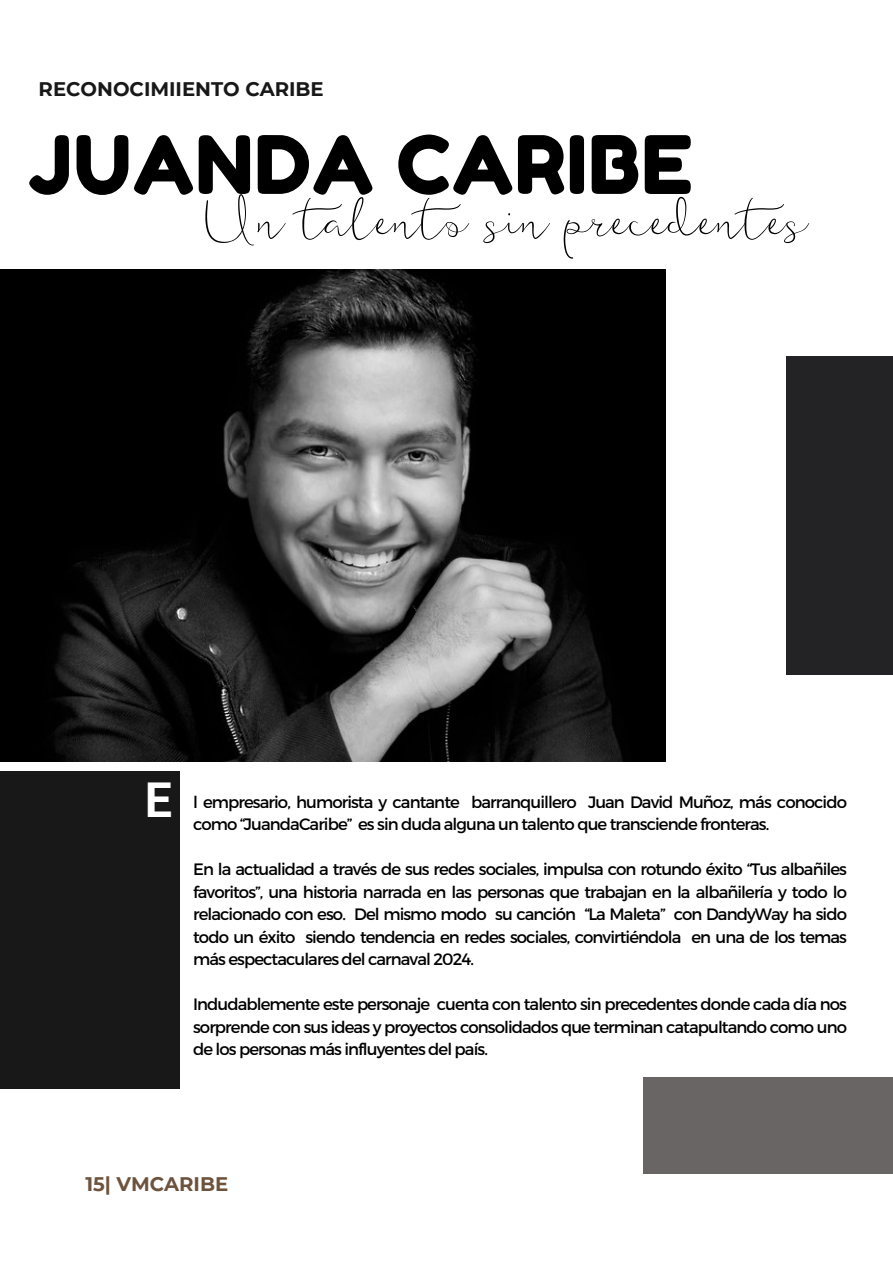
<style>
.page{position:relative;width:893px;height:1264px;background:#fff}
.page>*{position:absolute;margin:0;border:0;box-sizing:border-box;transform-origin:0 0}
.t1{font:80.25px "Fredoka One";letter-spacing:.015em;color:#000}
.t2{font:64.5px "featherly";color:#000}
.t3{font:700 48px "Canva Sans";color:#fff}
.t4{font:700 19.65px "Montserrat";color:#181818}
.t5{font:700 19.65px "Montserrat";color:#6d533d}
.t6{font:16.5px/22.5px "Montserrat";letter-spacing:-.055em;color:#000;text-align:justify}
</style>
<div class="page">
<div style="left:643px;top:1077px;width:249px;height:97px;background:#696564"></div>
<div style="left:786px;top:356px;width:106px;height:318px;background:#232224"></div>
<div style="left:0;top:771px;width:179px;height:317px;background:#181818"></div>
<img style="left:0;top:270px;width:665px;height:491px">
<p class="t4" style="left:39px;top:77px;width:287px">RECONOCIMIIENTO CARIBE</p>
<p class="t1" style="left:28px;top:116px;width:666px">JUANDA CARIBE</p>
<p class="t2" style="left:205px;top:173px;width:605px">Un talento sin precedentes</p>
<h3 class="t3" style="left:143px;top:765px;width:31px">E</h3>
<h1 class="t6" style="left:193px;top:790px;width:655px">l empresario, humorista y cantante barranquillero Juan David Muñoz, más conocido como “JuandaCaribe” es sin duda alguna un talento que transciende fronteras.</h1>
<h2 class="t6" style="left:193px;top:857px;width:655px">En la actualidad a través de sus redes sociales, impulsa con rotundo éxito “Tus albañiles favoritos”, una historia narrada en las personas que trabajan en la albañilería y todo lo relacionado con eso. Del mismo modo su canción “La Maleta” con DandyWay ha sido todo un éxito siendo tendencia en redes sociales, convirtiéndola en una de los temas más espectaculares del carnaval 2024.</h2>
<p class="t6" style="left:193px;top:992px;width:655px">Indudablemente este personaje cuenta con talento sin precedentes donde cada día nos sorprende con sus ideas y proyectos consolidados que terminan catapultando como uno de los personas más influyentes del país.</p>
<p class="t5" style="left:85px;top:1171px;width:144px">15| VMCARIBE</p>
</div>
